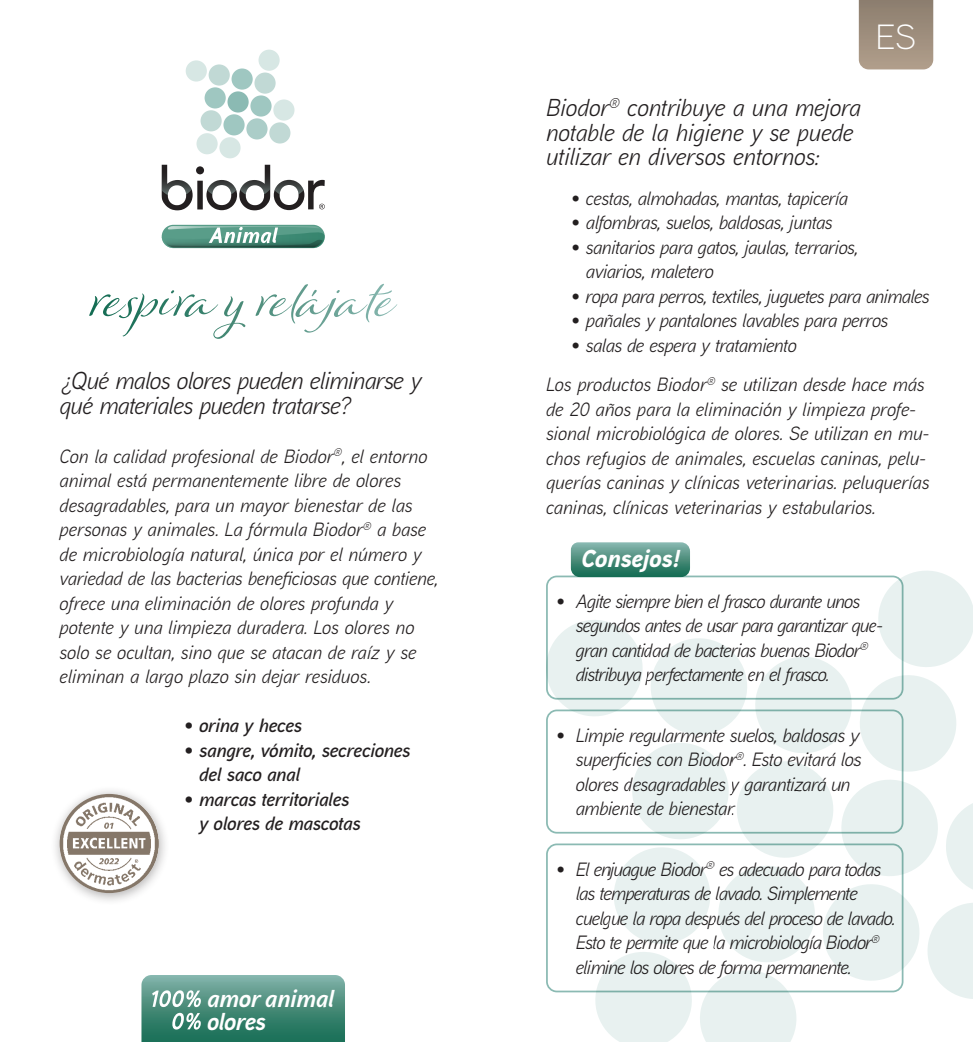
<style>
.page{position:relative;width:973px;height:1042px;background:#fff}
.page>*{position:absolute;margin:0;border:0;box-sizing:border-box;transform-origin:0 0}
.t1{font:300 35px "Aaux Next";color:#fff}
.t2{font:italic 24.5px/24.5px "Aaux Next";letter-spacing:-.01em;color:#231f20}
.t3{font:italic 700 24.5px/22.4px "Aaux Next";letter-spacing:-.02em;color:#fff}
.t4{font:italic 900 24.5px "Aaux Next";letter-spacing:-.015em;color:#fff}
.t5{font:italic 19.25px/24.5px "Aaux Next";letter-spacing:-.01em;color:#231f20}
.t6{font:italic 19.25px/24.5px "Aaux Next";letter-spacing:-.035em;color:#231f20}
.t7{font:italic 600 19.25px/24.5px "Aaux Next";letter-spacing:-.01em;color:#231f20}
</style>
<div class="page">
<svg style="left:162px;top:165px;width:163px;height:45px"></svg>
<div style="left:196px;top:133px;width:22px;height:21px;background:#d7e7e4;border-radius:50%"></div>
<div style="left:200px;top:110px;width:22px;height:21px;background:#c1d9d5;border-radius:50%"></div>
<div style="left:204px;top:87px;width:22px;height:21px;background:#9fc7c1;border-radius:50%"></div>
<div style="left:219px;top:137px;width:21px;height:21px;background:#d7e7e4;border-radius:50%"></div>
<div style="left:223px;top:114px;width:21px;height:21px;background:#9fc7c1;border-radius:50%"></div>
<div style="left:227px;top:91px;width:21px;height:22px;background:#8bbab3;border-radius:50%"></div>
<div style="left:231px;top:68px;width:22px;height:22px;background:#9fc7c1;border-radius:50%"></div>
<div style="left:208px;top:64px;width:22px;height:22px;background:#c1d9d5;border-radius:50%"></div>
<div style="left:186px;top:60px;width:21px;height:22px;background:#d7e7e4;border-radius:50%"></div>
<div style="left:246px;top:118px;width:21px;height:21px;background:#abcdc8;border-radius:50%"></div>
<div style="left:269px;top:122px;width:21px;height:22px;background:#c1d9d5;border-radius:50%"></div>
<div style="left:250px;top:95px;width:21px;height:22px;background:#9fc7c1;border-radius:50%"></div>
<div style="left:273px;top:99px;width:21px;height:22px;background:#d7e7e4;border-radius:50%"></div>
<div style="left:254px;top:73px;width:21px;height:21px;background:#c1d9d5;border-radius:50%"></div>
<div style="left:258px;top:50px;width:21px;height:21px;background:#d7e7e4;border-radius:50%"></div>
<div style="left:162px;top:225px;width:163px;height:23px;background:#599d89;border-radius:12px"></div>
<svg style="left:162px;top:226px;width:163px;height:22px"></svg>
<svg style="left:858px;top:0;width:75px;height:69px;background:#9f8f7e"></svg>
<div style="left:50px;top:786px;width:120px;height:120px;background:#231f20;opacity:.35"></div>
<img style="left:60px;top:794px;width:99px;height:99px;border-radius:50px">
<svg style="left:546px;top:542px;width:426px;height:500px"></svg>
<svg style="left:141px;top:975px;width:204px;height:67px;background:#529382"></svg>
<svg style="left:89px;top:284px;width:303px;height:52px"></svg>
<p class="t2" style="left:60px;top:368px;width:363px">¿Qué malos olores pueden eliminarse y qué materiales pueden tratarse?</p>
<p class="t5" style="left:60px;top:443px;width:380px">Con la calidad profesional de Biodor<sup>®</sup>, el entorno animal está permanentemente libre de olores desagradables, para un mayor bienestar de las personas y animales. La fórmula Biodor<sup>®</sup> a base de microbiología natural, única por el número y variedad de las bacterias beneficiosas que contiene, ofrece una eliminación de olores profunda y potente y una limpieza duradera. Los olores no solo se ocultan, sino que se atacan de raíz y se eliminan a largo plazo sin dejar residuos.</p>
<p class="t7" style="left:184px;top:713px;width:120px">• orina y heces</p>
<p class="t7" style="left:199px;top:737px;width:213px;text-indent:-15px">• sangre, vómito, secreciones del saco anal</p>
<p class="t7" style="left:199px;top:786px;width:163px;text-indent:-15px">• marcas territoriales y olores de mascotas</p>
<p class="t3" style="left:207px;top:987px;width:129px">amor animal olores</p>
<h1 class="t1" style="left:875px;top:14px;width:42px">ES</h1>
<p class="t2" style="left:546px;top:95px;width:316px">Biodor<sup>®</sup> contribuye a una mejora notable de la higiene y se puede utilizar en diversos entornos:</p>
<p class="t5" style="left:570px;top:185px;width:278px">• cestas, almohadas, mantas, tapicería</p>
<p class="t5" style="left:570px;top:210px;width:263px">• alfombras, suelos, baldosas, juntas</p>
<p class="t5" style="left:586px;top:234px;width:274px;text-indent:-15px">• sanitarios para gatos, jaulas, terrarios, aviarios, maletero</p>
<p class="t5" style="left:570px;top:283px;width:360px">• ropa para perros, textiles, juguetes para animales</p>
<p class="t5" style="left:570px;top:308px;width:318px">• pañales y pantalones lavables para perros</p>
<p class="t5" style="left:546px;top:325px;width:380px;line-height:39.4px;text-indent:25px">• salas de espera y tratamiento<br>Los productos Biodor<sup>®</sup> se utilizan desde hace más</p>
<p class="t5" style="left:546px;top:396px;width:385px">de 20 años para la eliminación y limpieza profe&shy;sional microbiológica de olores. Se utilizan en mu&shy;chos refugios de animales, escuelas caninas, pelu&shy;querías caninas y clínicas veterinarias. peluquerías caninas, clínicas veterinarias y estabularios.</p>
<p class="t4" style="left:581px;top:540px;width:100px">Consejos!</p>
<p class="t6" style="left:575px;top:588px;width:309px;text-indent:-20px">• Agite siempre bien el frasco durante unos segundos antes de usar para garantizar que&shy;gran cantidad de bacterias buenas Biodor<sup>® </sup>distribuya perfectamente en el frasco.</p>
<p class="t5" style="left:575px;top:722px;width:286px;text-indent:-20px">• Limpie regularmente suelos, baldosas y superficies con Biodor<sup>®</sup>. Esto evitará los olores desagradables y garantizará un ambiente de bienestar.</p>
<p class="t6" style="left:575px;top:856px;width:321px;text-indent:-20px">• El enjuague Biodor<sup>®</sup> es adecuado para todas las temperaturas de lavado. Simplemente cuelgue la ropa después del proceso de lavado.<br>Esto te permite que la microbiología Biodor<sup>® </sup>elimine los olores de forma permanente.</p>
</div>
